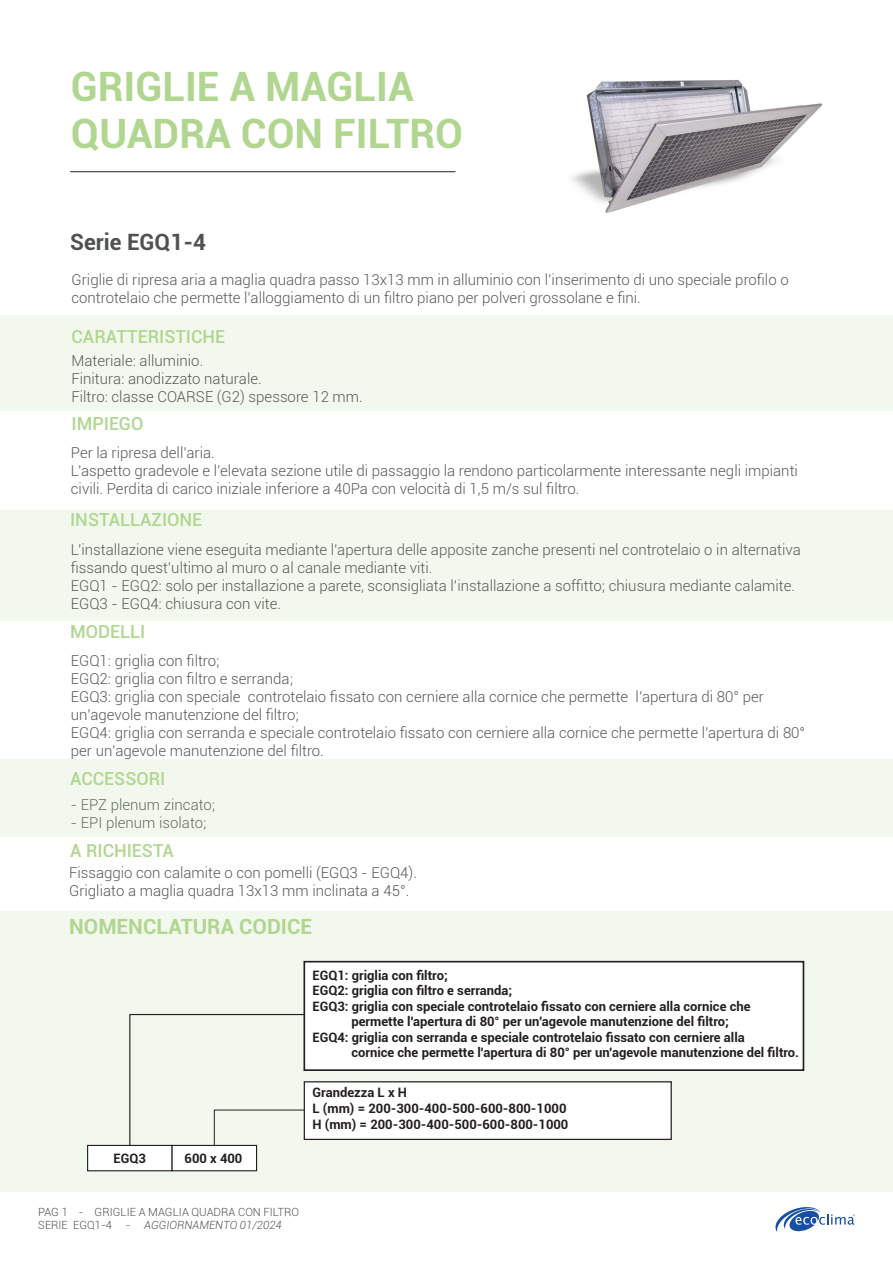
<style>
.page{position:relative;width:893px;height:1263px;background:#fff}
.page>*{position:absolute;margin:0;border:0;box-sizing:border-box;transform-origin:0 0}
.Titolo{font:700 40.5px/46.5px "Roboto";color:#b0d68f}
.t1{font:700 22.5px "Roboto";color:#4f5152}
.t2{font:700 21px "Roboto";color:#b0d68f}
.Sottotitolo_colorato{font:500 18px "Roboto";color:#b0d68f}
.col1{font:300 15px/18px "Roboto";color:#57585a}
.t3{font:700 13.05px/15.6px "Roboto";color:#231f20}
.t4{font:300 11.25px/13.5px "Roboto";color:#505253}
.s1{font-style:italic}
</style>
<div class="page">
<svg style="left:775px;top:1207px;width:80px;height:25px"></svg>
<div style="left:0;top:316px;width:893px;height:95px;background:#f3f8ee"></div>
<div style="left:0;top:510px;width:893px;height:110px;background:#f3f8ee"></div>
<hr style="left:71px;top:171px;width:384px;height:1px;background:#231f20">
<div style="left:0;top:760px;width:893px;height:77px;background:#f3f8ee"></div>
<div style="left:0;top:912px;width:893px;height:280px;background:#f3f8ee"></div>
<div style="left:88px;top:1145px;width:84px;height:26px;background:#fff"></div>
<div style="left:87px;top:1145px;width:86px;height:26px;border:1px solid #231f20"></div>
<div style="left:172px;top:1145px;width:85px;height:26px;background:#fff"></div>
<div style="left:172px;top:1145px;width:85px;height:26px;border:1px solid #231f20"></div>
<div style="left:304px;top:1082px;width:367px;height:57px;background:#fff"></div>
<div style="left:304px;top:1081px;width:368px;height:59px;border:1px solid #231f20"></div>
<div style="left:304px;top:962px;width:499px;height:108px;background:#fff"></div>
<div style="left:303px;top:961px;width:501px;height:110px;border:2px solid #231f20"></div>
<svg style="left:129px;top:1013px;width:176px;height:133px"></svg>
<img style="left:572px;top:80px;width:251px;height:133px">
<p class="Titolo" style="left:71px;top:62px;width:394px">GRIGLIE A MAGLIA<br>QUADRA CON FILTRO</p>
<p class="t1" style="left:70px;top:226px;width:137px">Serie EGQ1-4</p>
<p class="col1" style="left:72px;top:270px;width:719px">Griglie di ripresa aria a maglia quadra passo 13x13 mm in alluminio con l’inserimento di uno speciale profilo o controtelaio che permette l’alloggiamento di un filtro piano per polveri grossolane e fini.</p>
<p class="Sottotitolo_colorato" style="left:72px;top:324px;width:155px">CARATTERISTICHE</p>
<p class="col1" style="left:72px;top:351px;width:293px">Materiale: alluminio.<br>Finitura: anodizzato naturale.<br>Filtro: classe COARSE (G2) spessore 12 mm.</p>
<p class="Sottotitolo_colorato" style="left:72px;top:411px;width:73px">IMPIEGO</p>
<p class="col1" style="left:71px;top:443px;width:728px">Per la ripresa dell’aria.<br>L’aspetto gradevole e l’elevata sezione utile di passaggio la rendono particolarmente interessante negli impianti civili. Perdita di carico iniziale inferiore a 40Pa con velocità di 1,5 m/s sul filtro.</p>
<p class="Sottotitolo_colorato" style="left:70px;top:507px;width:134px">INSTALLAZIONE</p>
<p class="col1" style="left:71px;top:540px;width:731px">L’installazione viene eseguita mediante l’apertura delle apposite zanche presenti nel controtelaio o in alternativa fissando quest’ultimo al muro o al canale mediante viti.<br>EGQ1 - EGQ2: solo per installazione a parete, sconsigliata l’installazione a soffitto; chiusura mediante calamite.<br>EGQ3 - EGQ4: chiusura con vite.</p>
<p class="Sottotitolo_colorato" style="left:70px;top:618px;width:77px">MODELLI</p>
<p class="col1" style="left:71px;top:651px;width:736px">EGQ1: griglia con filtro;<br>EGQ2: griglia con filtro e serranda;<br>EGQ3: griglia con speciale controtelaio fissato con cerniere alla cornice che permette l’apertura di 80° per un’agevole manutenzione del filtro;<br>EGQ4: griglia con serranda e speciale controtelaio fissato con cerniere alla cornice che permette l’apertura di 80° per un’agevole manutenzione del filtro.</p>
<p class="Sottotitolo_colorato" style="left:70px;top:766px;width:97px">ACCESSORI</p>
<p class="col1" style="left:71px;top:795px;width:146px">- EPZ plenum zincato;</p>
<p class="col1" style="left:71px;top:813px;width:137px">- EPI plenum isolato;</p>
<p class="Sottotitolo_colorato" style="left:70px;top:838px;width:105px">A RICHIESTA</p>
<p class="col1" style="left:69px;top:863px;width:349px">Fissaggio con calamite o con pomelli (EGQ3 - EGQ4).</p>
<p class="col1" style="left:69px;top:881px;width:342px">Grigliato a maglia quadra 13x13 mm inclinata a 45°.</p>
<p class="t2" style="left:69px;top:912px;width:245px">NOMENCLATURA CODICE</p>
<p class="t3" style="left:312px;top:966px;width:137px">EGQ1: griglia con filtro;</p>
<p class="t3" style="left:312px;top:982px;width:201px">EGQ2: griglia con filtro e serranda;</p>
<p class="t3" style="left:312px;top:998px;width:439px">EGQ3: griglia con speciale controtelaio fissato con cerniere alla cornice che</p>
<p class="t3" style="left:351px;top:1013px;width:379px">permette l'apertura di 80° per un'agevole manutenzione del filtro;</p>
<p class="t3" style="left:312px;top:1029px;width:434px">EGQ4: griglia con serranda e speciale controtelaio fissato con cerniere alla</p>
<p class="t3" style="left:351px;top:1044px;width:449px">cornice che permette l'apertura di 80° per un'agevole manutenzione del filtro.</p>
<p class="t3" style="left:114px;top:1150px;width:34px">EGQ3</p>
<p class="t3" style="left:185px;top:1150px;width:59px">600 x 400</p>
<p class="t3" style="left:312px;top:1084px;width:257px">Grandezza L x H<br>L (mm) = 200-300-400-500-600-800-1000<br>H (mm) = 200-300-400-500-600-800-1000</p>
<p class="t4" style="left:38px;top:1204px;width:262px">PAG 1 - GRIGLIE A MAGLIA QUADRA CON FILTRO<br>SERIE EGQ1-4 - <span class="s1">AGGIORNAMENTO 01/2024</span></p>
</div>
